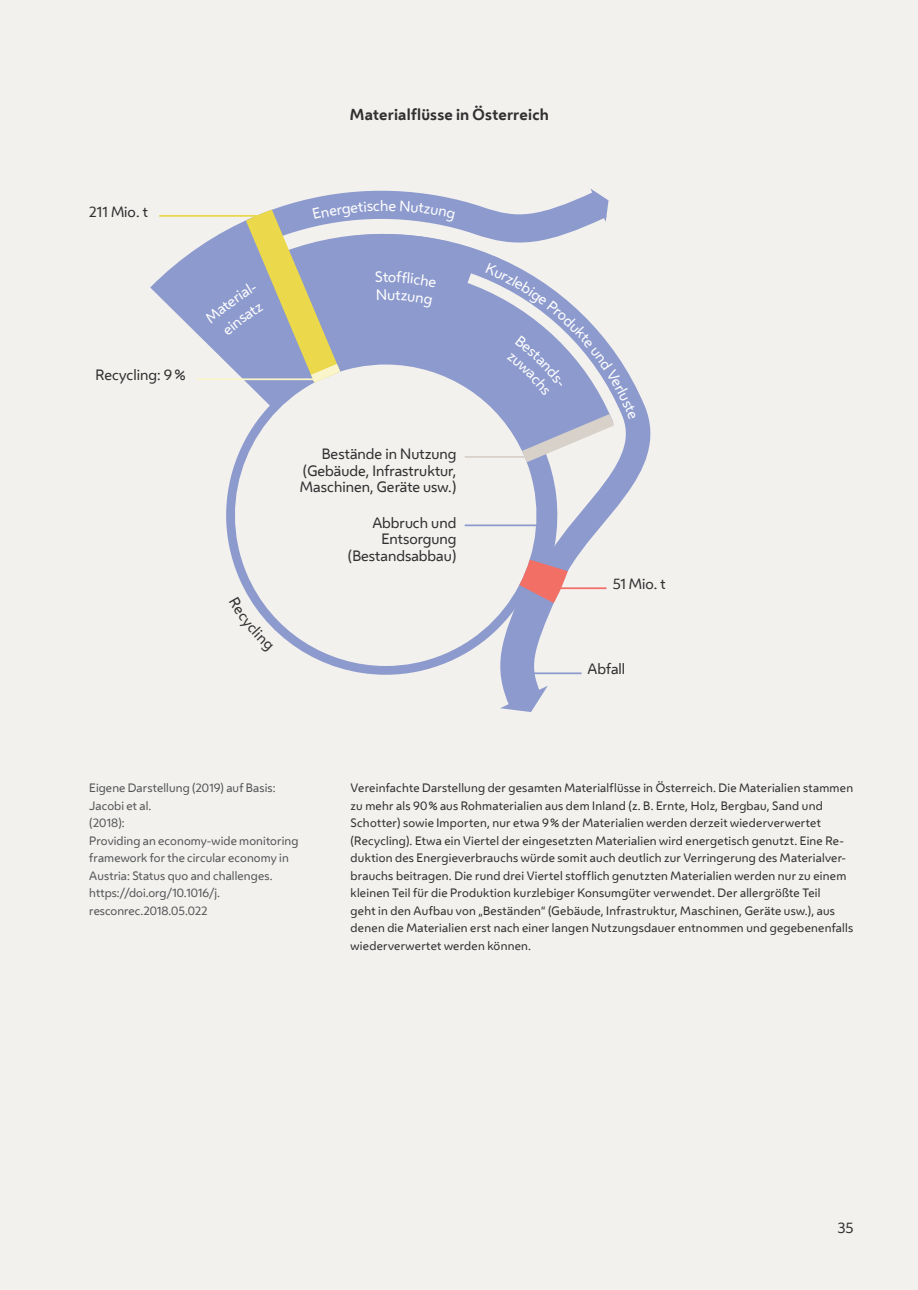
<style>
.page{position:relative;width:918px;height:1290px;background:#f2f1ee}
.page>*{position:absolute;margin:0;border:0;box-sizing:border-box;transform-origin:0 0}
.t1{font:14.88px "Wiener Melange Bold 2";letter-spacing:.015em;color:#312f30}
.t2{font:14px/16.8px "Wiener Melange Regular 2";color:#312f30;text-align:justify}
.t3{font:14px "Wiener Melange Regular 2";color:#fff}
.t4{font:11.38px/17.5px "Wiener Melange Regular 2";letter-spacing:.02em;color:#312f30}
.t5{font:11.38px/17.5px "Wiener Melange Regular 2";letter-spacing:.01em;color:#555658}
</style>
<div class="page">
<svg style="left:599px;top:392px;width:52px;height:198px"></svg>
<svg style="left:578px;top:462px;width:35px;height:55px"></svg>
<svg style="left:150px;top:243px;width:55px;height:99px;fill:#909dce"></svg>
<svg style="left:226px;top:462px;width:331px;height:213px"></svg>
<hr style="left:465px;top:524px;width:85px;height:2px;background:#8d9acd">
<hr style="left:552px;top:587px;width:54px;height:2px;background:#f26f66">
<hr style="left:197px;top:378px;width:120px;height:2px;background:#f9f4c9">
<hr style="left:159px;top:215px;width:107px;height:2px;background:#ebd84b">
<svg style="left:471px;top:516px;width:128px;height:196px"></svg>
<svg style="left:229px;top:596px;width:44px;height:57px"></svg>
<svg style="left:205px;top:189px;width:433px;height:273px"></svg>
<p class="t2" style="left:89px;top:203px;width:60px">211 Mio. t</p>
<p class="t2" style="left:96px;top:367px;width:91px">Recycling: 9 %</p>
<p class="t1" style="left:350px;top:104px;width:201px">Materialflüsse in Österreich</p>
<p class="t3" style="left:380px;top:196px;width:10px">h</p>
<p class="t3" style="left:383px;top:268px;width:7px">t</p>
<p class="t2" style="left:300px;top:445px;width:158px;text-indent:22px">Bestände in Nutzung (Gebäude, Infrastruktur, Maschinen, Geräte usw.)</p>
<p class="t2" style="left:348px;top:514px;width:110px;text-align:right">Abbruch und<br>Entsorgung (Bestandsabbau)</p>
<p class="t2" style="left:612px;top:575px;width:55px">51 Mio. t</p>
<p class="t2" style="left:587px;top:660px;width:39px">Abfall</p>
<p class="t5" style="left:89px;top:779px;width:211px">Eigene Darstellung (2019) auf Basis:<br>Jacobi et al.<br>(2018):<br>Providing an economy-wide monitoring framework for the circular economy in<br>Austria: Status quo and challenges. https://doi.org/10.1016/j. resconrec.2018.05.022</p>
<p class="t4" style="left:351px;top:779px;width:504px">Vereinfachte Darstellung der gesamten Materialflüsse in Österreich. Die Materialien stammen zu mehr als 90% aus Rohmaterialien aus dem Inland (z. B. Ernte, Holz, Bergbau, Sand und Schotter) sowie Importen, nur etwa 9 % der Materialien werden derzeit wiederverwertet (Recycling). Etwa ein Viertel der eingesetzten Materialien wird energetisch genutzt. Eine Re&shy;duktion des Energieverbrauchs würde somit auch deutlich zur Verringerung des Materialver&shy;brauchs beitragen. Die rund drei Viertel stofflich genutzten Materialien werden nur zu einem kleinen Teil für die Produktion kurzlebiger Konsumgüter verwendet. Der allergrößte Teil<br>geht in den Aufbau von „Beständen“ (Gebäude, Infrastruktur, Maschinen, Geräte usw.), aus denen die Materialien erst nach einer langen Nutzungsdauer entnommen und gegebenenfalls wiederverwertet werden können.</p>
<p class="t2" style="left:837px;top:1219px;width:18px">35</p>
</div>
